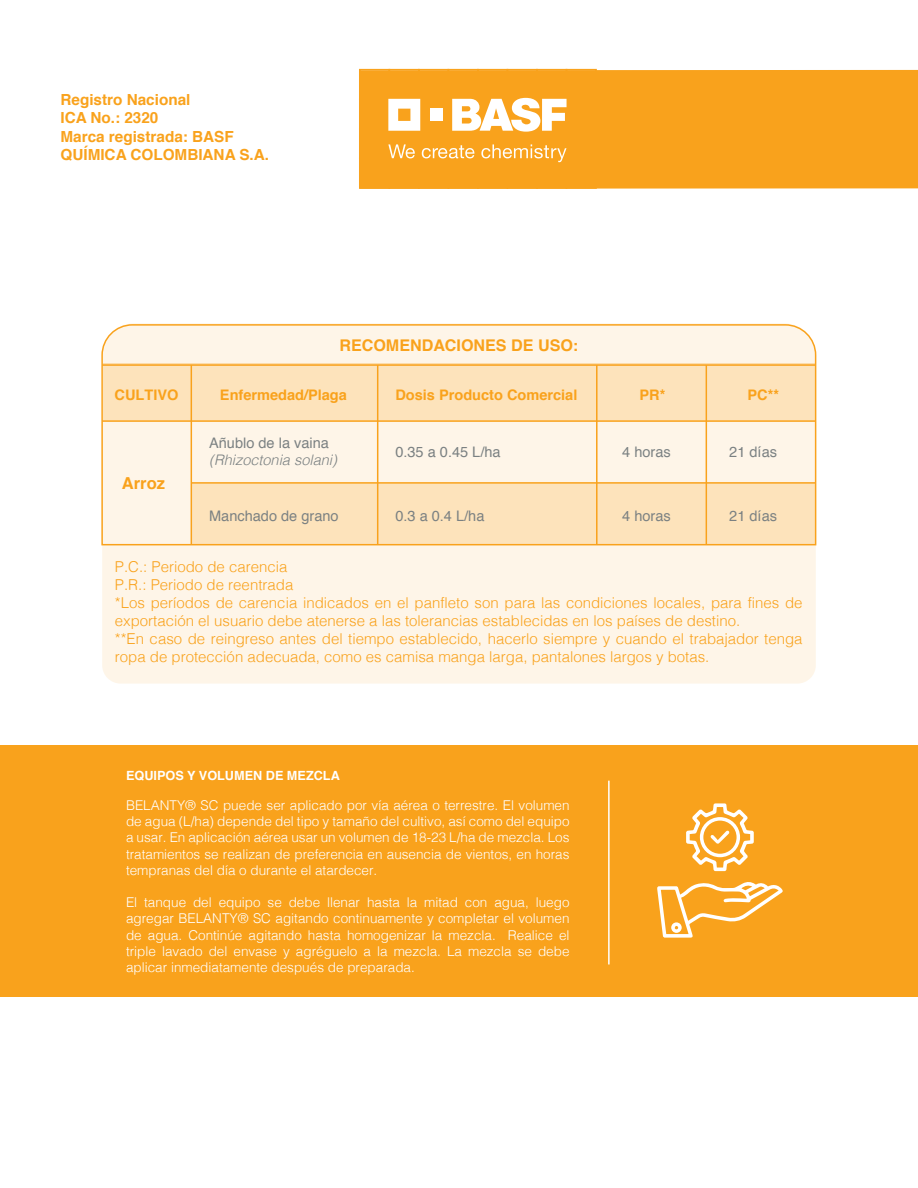
<style>
.page{position:relative;width:918px;height:1188px;background:#fff}
.page>*{position:absolute;margin:0;border:0;box-sizing:border-box;transform-origin:0 0}
.t1{font:700 16.5px "Helvetica";color:#f9a21c}
.t2{font:700 16.05px "Helvetica";color:#f9a21c}
.t3{font:700 15.3px/18.3px "Helvetica";color:#f9a21c}
.t4{font:300 15px/18px "Helvetica";color:#f9a21c}
.t5{font:14.55px "Helvetica";color:#7b8182}
.t6{font:700 14.55px "Helvetica";color:#f9a21c}
.t7{font:italic 300 14.55px "Helvetica";color:#7b8182}
.t8{font:300 13.5px/16.2px "Helvetica";color:#fff;text-align:justify}
.t9{font:700 12.75px "Helvetica";color:#fff}
</style>
<div class="page">
<div style="left:360px;top:70px;width:558px;height:119px;background:#f9a21c"></div>
<div style="left:359px;top:69px;width:31px;height:31px;border:2px solid #f9a21c"></div>
<div style="left:389px;top:69px;width:31px;height:31px;border:2px solid #f9a21c"></div>
<div style="left:418px;top:69px;width:31px;height:31px;border:2px solid #f9a21c"></div>
<div style="left:448px;top:69px;width:31px;height:31px;border:2px solid #f9a21c"></div>
<div style="left:477px;top:69px;width:31px;height:31px;border:2px solid #f9a21c"></div>
<div style="left:507px;top:69px;width:31px;height:31px;border:2px solid #f9a21c"></div>
<div style="left:536px;top:69px;width:31px;height:31px;border:2px solid #f9a21c"></div>
<div style="left:566px;top:69px;width:31px;height:31px;border:2px solid #f9a21c"></div>
<div style="left:359px;top:98px;width:31px;height:32px;border:2px solid #f9a21c"></div>
<div style="left:389px;top:98px;width:31px;height:32px;border:2px solid #f9a21c"></div>
<div style="left:418px;top:98px;width:31px;height:32px;border:2px solid #f9a21c"></div>
<div style="left:359px;top:128px;width:31px;height:31px;border:2px solid #f9a21c"></div>
<div style="left:359px;top:158px;width:31px;height:31px;border:2px solid #f9a21c"></div>
<div style="left:389px;top:158px;width:31px;height:31px;border:2px solid #f9a21c"></div>
<div style="left:418px;top:158px;width:31px;height:31px;border:2px solid #f9a21c"></div>
<div style="left:448px;top:158px;width:31px;height:31px;border:2px solid #f9a21c"></div>
<div style="left:477px;top:158px;width:31px;height:31px;border:2px solid #f9a21c"></div>
<div style="left:507px;top:158px;width:31px;height:31px;border:2px solid #f9a21c"></div>
<div style="left:536px;top:158px;width:31px;height:31px;border:2px solid #f9a21c"></div>
<svg style="left:388px;top:99px;width:32px;height:32px"></svg>
<div style="left:430px;top:109px;width:12px;height:12px;background:#fff"></div>
<svg style="left:452px;top:98px;width:115px;height:34px"></svg>
<svg style="left:388px;top:144px;width:27px;height:14px"></svg>
<svg style="left:422px;top:145px;width:52px;height:13px"></svg>
<svg style="left:481px;top:144px;width:86px;height:18px"></svg>
<div style="left:0;top:745px;width:918px;height:251px;background:#f9a21c"></div>
<div style="left:102px;top:546px;width:714px;height:138px;background:#fef5e8"></div>
<svg style="left:101px;top:323px;width:716px;height:223px;background:#fdeace"></svg>
<hr style="left:102px;top:420px;width:714px;height:2px;background:#f9a21c">
<hr style="left:102px;top:364px;width:714px;height:2px;background:#f9a21c">
<hr style="left:191px;top:482px;width:625px;height:2px;background:#f9a21c">
<hr style="left:191px;top:365px;width:1px;height:180px;background:#f9a21c">
<hr style="left:377px;top:365px;width:1px;height:180px;background:#f9a21c">
<hr style="left:596px;top:365px;width:2px;height:180px;background:#f9a21c">
<hr style="left:706px;top:365px;width:1px;height:180px;background:#f9a21c">
<svg style="left:657px;top:882px;width:126px;height:56px"></svg>
<svg style="left:686px;top:803px;width:68px;height:68px"></svg>
<hr style="left:608px;top:781px;width:2px;height:183px;background:#fff">
<p class="t3" style="left:60px;top:91px;width:210px">Registro Nacional<br>ICA No.: 2320<br>Marca registrada: BASF<br>QUÍMICA COLOMBIANA S.A.</p>
<p class="t2" style="left:339px;top:332px;width:240px">RECOMENDACIONES DE USO:</p>
<p class="t6" style="left:115px;top:383px;width:65px">CULTIVO</p>
<p class="t1" style="left:122px;top:470px;width:45px">Arroz</p>
<p class="t6" style="left:220px;top:383px;width:128px">Enfermedad/Plaga</p>
<p class="t6" style="left:395px;top:384px;width:183px">Dosis Producto Comercial</p>
<p class="t6" style="left:640px;top:383px;width:27px">PR*</p>
<p class="t6" style="left:748px;top:383px;width:33px">PC**</p>
<p class="t5" style="left:209px;top:431px;width:121px">Añublo de la vaina</p>
<p class="t7" style="left:209px;top:448px;width:129px">(Rhizoctonia solani)</p>
<p class="t5" style="left:209px;top:505px;width:131px">Manchado de grano</p>
<p class="t5" style="left:395px;top:440px;width:107px">0.35 a 0.45 L/ha</p>
<p class="t5" style="left:395px;top:505px;width:91px">0.3 a 0.4 L/ha</p>
<p class="t5" style="left:622px;top:440px;width:50px">4 horas</p>
<p class="t5" style="left:729px;top:440px;width:49px">21 días</p>
<p class="t5" style="left:622px;top:505px;width:50px">4 horas</p>
<p class="t5" style="left:729px;top:505px;width:49px">21 días</p>
<p class="t4" style="left:115px;top:557px;width:689px">P.C.: Periodo de carencia<br>P.R.: Periodo de reentrada<br>*Los períodos de carencia indicados en el panfleto son para las condiciones locales, para fines de exportación el usuario debe atenerse a las tolerancias establecidas en los países de destino.<br>**En caso de reingreso antes del tiempo establecido, hacerlo siempre y cuando el trabajador tenga ropa de protección adecuada, como es camisa manga larga, pantalones largos y botas.</p>
<p class="t9" style="left:126px;top:766px;width:215px">EQUIPOS Y VOLUMEN DE MEZCLA</p>
<p class="t8" style="left:126px;top:796px;width:445px">BELANTY® SC puede ser aplicado por vía aérea o terrestre. El volumen de agua (L/ha) depende del tipo y tamaño del cultivo, así como del equipo a usar. En aplicación aérea usar un volumen de 18-23 L/ha de mezcla. Los tratamientos se realizan de preferencia en ausencia de vientos, en horas tempranas del día o durante el atardecer.</p>
<p class="t8" style="left:126px;top:893px;width:445px">El tanque del equipo se debe llenar hasta la mitad con agua, luego agregar BELANTY® SC agitando continuamente y completar el volumen de agua. Continúe agitando hasta homogenizar la mezcla. Realice el triple lavado del envase y agréguelo a la mezcla. La mezcla se debe aplicar inmediatamente después de preparada.</p>
</div>
